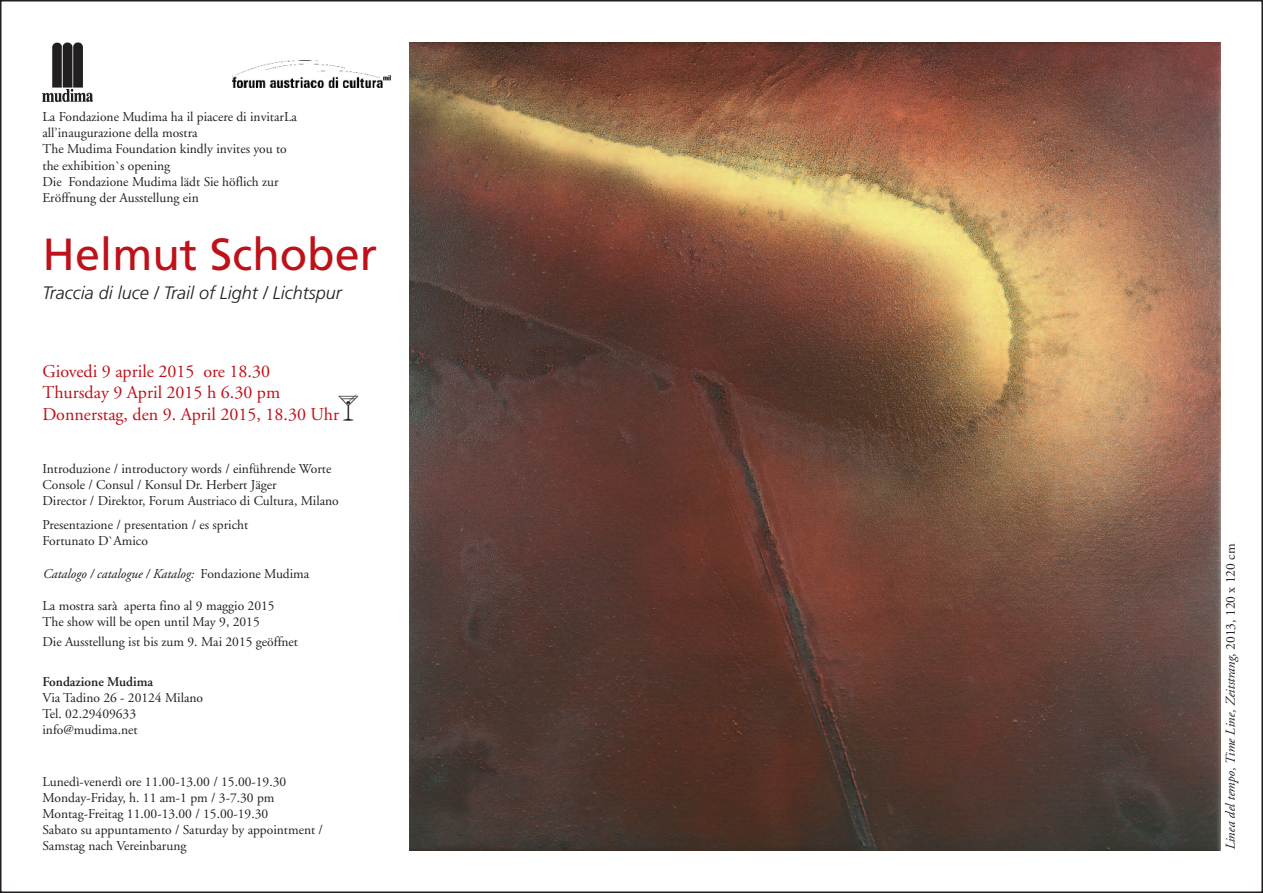
<style>
.page{position:relative;width:1263px;height:893px;background:#fff}
.page>*{position:absolute;margin:0;border:0;box-sizing:border-box;transform-origin:0 0}
.t1{font:45px "Frutiger";color:#be1119}
.t2{font:18px/21.6px "Adobe Garamond";color:#be1119}
.t3{font:italic 300 18px "Frutiger";color:#231f20}
.t4{font:13.5px/16.2px "Adobe Garamond";color:#231f20}
.t5{font:italic 13.5px "Adobe Garamond";color:#231f20}
.t6{font:600 13.5px "Adobe Garamond";color:#231f20}
.s1{font-style:normal}
</style>
<div class="page">
<img style="left:409px;top:43px;width:811px;height:807px">
<img style="left:42px;top:42px;width:51px;height:60px">
<img style="left:232px;top:61px;width:158px;height:27px">
<p class="t4" style="left:43px;top:110px;width:256px">La Fondazione Mudima ha il piacere di invitarLa all’inaugurazione della mostra<br>The Mudima Foundation kindly invites you to the exhibition`s opening<br>Die Fondazione Mudima lädt Sie höflich zur Eröffnung der Ausstellung ein</p>
<h1 class="t1" style="left:43px;top:237px;width:336px">Helmut Schober</h1>
<h2 class="t3" style="left:43px;top:285px;width:301px">Traccia di luce / Trail of Light / Lichtspur</h2>
<h2 class="t2" style="left:43px;top:362px;width:298px">Giovedi 9 aprile 2015 ore 18.30<br>Thursday 9 April 2015 h 6.30 pm<br>Donnerstag, den 9. April 2015, 18.30 Uhr</h2>
<p class="t4" style="left:43px;top:462px;width:298px">Introduzione / introductory words / einführende Worte<br>Console / Consul / Konsul Dr. Herbert Jäger<br>Director / Direktor, Forum Austriaco di Cultura, Milano</p>
<p class="t4" style="left:43px;top:518px;width:207px">Presentazione / presentation / es spricht<br>Fortunato D`Amico</p>
<p class="t5" style="left:43px;top:568px;width:268px">Catalogo / catalogue / Katalog: <span class="s1">Fondazione Mudima</span></p>
<p class="t4" style="left:43px;top:599px;width:234px">La mostra sarà aperta fino al 9 maggio 2015<br>The show will be open until May 9, 2015</p>
<p class="t4" style="left:43px;top:634px;width:257px">Die Ausstellung ist bis zum 9. Mai 2015 geöffnet</p>
<p class="t6" style="left:43px;top:676px;width:112px">Fondazione Mudima</p>
<p class="t4" style="left:43px;top:691px;width:162px">Via Tadino 26 - 20124 Milano<br>Tel. 02.29409633 info@mudima.net</p>
<p class="t4" style="left:43px;top:774px;width:282px">Lunedì-venerdì ore 11.00-13.00 / 15.00-19.30<br>Monday-Friday, h. 11 am-1 pm / 3-7.30 pm Montag-Freitag 11.00-13.00 / 15.00-19.30<br>Sabato su appuntamento / Saturday by appointment / Samstag nach Vereinbarung</p>
<p class="t5" style="left:1225px;top:850px;width:308px;rotate:-90deg">Linea del tempo, Time Line, Zeitstrang<span class="s1">, 2013, 120 x 120 cm</span></p>
</div>
